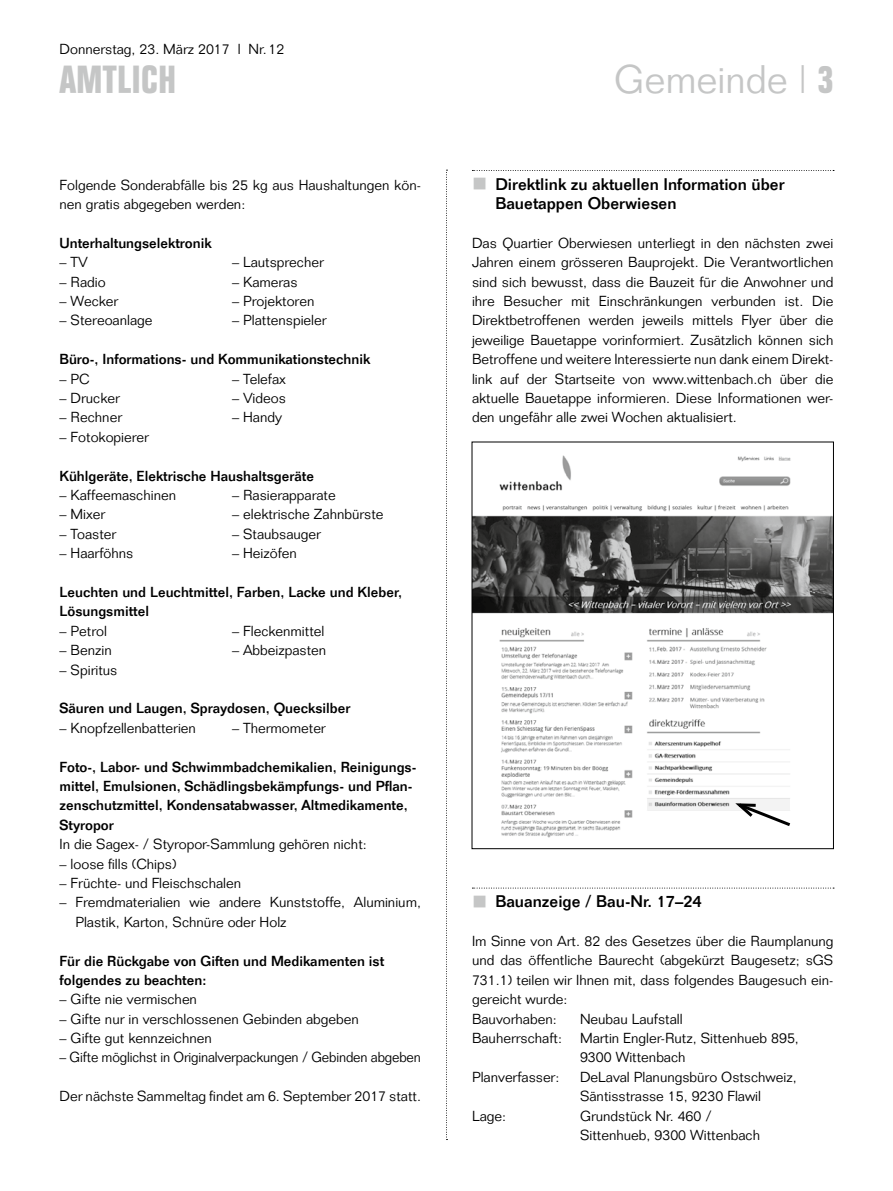
<style>
.page{position:relative;width:893px;height:1191px;background:#fff}
.page>*{position:absolute;margin:0;border:0;box-sizing:border-box;transform-origin:0 0}
.t1{font:300 39px "Folio";color:#c5c6c6}
.t2{font:700 39px "Folio Condensed BQ";letter-spacing:.025em;color:#c5c6c6}
.t3{font:500 16.5px/19.4px "Folio";color:#000}
.t4{font:300 14.25px/19.4px "Folio";color:#000}
.t5{font:500 14.25px/19.4px "Folio";color:#000}
.t6{font:300 14.25px "Folio";color:#000;scale:.96 1}
.s1{font-family:"Folio Condensed BQ";font-weight:700}
</style>
<div class="page">
<svg style="left:472px;top:170px;width:362px;height:1px"></svg>
<svg style="left:472px;top:887px;width:362px;height:1px"></svg>
<svg style="left:446px;top:170px;width:1px;height:970px"></svg>
<img style="left:474px;top:455px;width:358px;height:383px">
<div style="left:472px;top:442px;width:362px;height:407px;border:1px solid #000"></div>
<svg style="left:647px;top:797px;width:142px;height:12px"></svg>
<svg style="left:731px;top:801px;width:62px;height:27px"></svg>
<p class="t4" style="left:60px;top:39px;width:226px">Donnerstag, 23. März 2017 l Nr.12</p>
<h1 class="t2" style="left:60px;top:58px;width:118px">AMTLICH</h1>
<p class="t4" style="left:60px;top:175px;width:363px">Folgende Sonderabfälle bis 25 kg aus Haushaltungen kön&shy;nen gratis abgegeben werden:</p>
<p class="t5" style="left:60px;top:233px;width:154px">Unterhaltungselektronik</p>
<p class="t4" style="left:60px;top:252px;width:30px">– TV</p>
<p class="t4" style="left:232px;top:252px;width:93px">– Lautsprecher</p>
<p class="t4" style="left:60px;top:272px;width:48px">– Radio</p>
<p class="t4" style="left:232px;top:272px;width:67px">– Kameras</p>
<p class="t4" style="left:60px;top:291px;width:60px">– Wecker</p>
<p class="t4" style="left:232px;top:291px;width:84px">– Projektoren</p>
<p class="t4" style="left:60px;top:311px;width:94px">– Stereoanlage</p>
<p class="t4" style="left:232px;top:311px;width:96px">– Plattenspieler</p>
<p class="t5" style="left:60px;top:349px;width:312px">Büro-, Informations- und Kommunikationstechnik</p>
<p class="t4" style="left:60px;top:369px;width:32px">– PC</p>
<p class="t4" style="left:232px;top:369px;width:55px">– Telefax</p>
<p class="t4" style="left:60px;top:388px;width:62px">– Drucker</p>
<p class="t4" style="left:232px;top:388px;width:55px">– Videos</p>
<p class="t4" style="left:60px;top:408px;width:64px">– Rechner</p>
<p class="t4" style="left:232px;top:408px;width:51px">– Handy</p>
<p class="t4" style="left:60px;top:427px;width:91px">– Fotokopierer</p>
<p class="t5" style="left:60px;top:466px;width:256px">Kühlgeräte, Elektrische Haushaltsgeräte</p>
<p class="t4" style="left:60px;top:485px;width:118px">– Kaffeemaschinen</p>
<p class="t4" style="left:232px;top:485px;width:105px">– Rasierapparate</p>
<p class="t4" style="left:60px;top:505px;width:47px">– Mixer</p>
<p class="t4" style="left:232px;top:505px;width:153px">– elektrische Zahnbürste</p>
<p class="t4" style="left:60px;top:524px;width:58px">– Toaster</p>
<p class="t4" style="left:232px;top:524px;width:90px">– Staubsauger</p>
<p class="t4" style="left:60px;top:543px;width:75px">– Haarföhns</p>
<p class="t4" style="left:232px;top:543px;width:66px">– Heizöfen</p>
<p class="t5" style="left:60px;top:582px;width:344px">Leuchten und Leuchtmittel, Farben, Lacke und Kleber,<br>Lösungsmittel</p>
<p class="t4" style="left:60px;top:621px;width:49px">– Petrol</p>
<p class="t4" style="left:232px;top:621px;width:94px">– Fleckenmittel</p>
<p class="t4" style="left:60px;top:640px;width:54px">– Benzin</p>
<p class="t4" style="left:232px;top:640px;width:96px">– Abbeizpasten</p>
<p class="t4" style="left:60px;top:660px;width:59px">– Spiritus</p>
<p class="t5" style="left:60px;top:698px;width:292px">Säuren und Laugen, Spraydosen, Quecksilber</p>
<p class="t4" style="left:60px;top:718px;width:138px">– Knopfzellenbatterien</p>
<p class="t4" style="left:232px;top:718px;width:95px">– Thermometer</p>
<p class="t5" style="left:60px;top:756px;width:358px">Foto-, Labor- und Schwimmbadchemikalien, Reinigungs&shy;mittel, Emulsionen, Schädlingsbekämpfungs- und Pflan&shy;zenschutzmittel, Kondensatabwasser, Altmedikamente, Styropor</p>
<p class="t4" style="left:60px;top:834px;width:309px">In die Sagex- / Styropor-Sammlung gehören nicht:</p>
<p class="t4" style="left:60px;top:854px;width:118px">– loose fills (Chips)</p>
<p class="t4" style="left:60px;top:873px;width:183px">– Früchte- und Fleischschalen</p>
<p class="t4" style="left:75px;top:892px;width:347px;text-indent:-16px">– Fremdmaterialien wie andere Kunststoffe, Aluminium,<br>Plastik, Karton, Schnüre oder Holz</p>
<p class="t5" style="left:60px;top:950px;width:326px">Für die Rückgabe von Giften und Medikamenten ist folgendes zu beachten:</p>
<p class="t4" style="left:60px;top:989px;width:139px">– Gifte nie vermischen</p>
<p class="t4" style="left:60px;top:1009px;width:301px">– Gifte nur in verschlossenen Gebinden abgeben</p>
<p class="t4" style="left:60px;top:1028px;width:154px">– Gifte gut kennzeichnen</p>
<p class="t6" style="left:60px;top:1048px;width:378px">– Gifte möglichst in Originalverpackungen / Gebinden abgeben</p>
<p class="t4" style="left:60px;top:1086px;width:363px">Der nächste Sammeltag findet am 6. September 2017 statt.</p>
<h1 class="t1" style="left:614px;top:56px;width:221px">Gemeinde | <span class="s1">3</span></h1>
<p class="t3" style="left:495px;top:174px;width:291px">Direktlink zu aktuellen Information über<br>Bauetappen Oberwiesen</p>
<p class="t4" style="left:472px;top:233px;width:363px;text-align:justify">Das Quartier Oberwiesen unterliegt in den nächsten zwei Jahren einem grösseren Bauprojekt. Die Verantwortlichen sind sich bewusst, dass die Bauzeit für die Anwohner und ihre Besucher mit Einschränkungen verbunden ist. Die Direktbetroffenen werden jeweils mittels Flyer über die jeweilige Bauetappe vorinformiert. Zusätzlich können sich Betroffene und weitere Interessierte nun dank einem Direkt&shy;link auf der Startseite von www.wittenbach.ch über die aktuelle Bauetappe informieren. Diese Informationen wer&shy;den ungefähr alle zwei Wochen aktualisiert.</p>
<p class="t3" style="left:495px;top:891px;width:208px">Bauanzeige / Bau-Nr. 17–24</p>
<p class="t4" style="left:472px;top:931px;width:363px">Im Sinne von Art. 82 des Gesetzes über die Raumplanung und das öffentliche Baurecht (abgekürzt Baugesetz; sGS 731.1) teilen wir Ihnen mit, dass folgendes Baugesuch ein&shy;gereicht wurde:<br>Bauvorhaben:</p>
<p class="t4" style="left:580px;top:1009px;width:104px">Neubau Laufstall</p>
<p class="t4" style="left:472px;top:1028px;width:92px">Bauherrschaft:</p>
<p class="t4" style="left:580px;top:1028px;width:220px">Martin Engler-Rutz, Sittenhueb 895,<br>9300 Wittenbach</p>
<p class="t4" style="left:472px;top:1067px;width:89px">Planverfasser:</p>
<p class="t4" style="left:580px;top:1067px;width:218px">DeLaval Planungsbüro Ostschweiz,<br>Säntisstrasse 15, 9230 Flawil</p>
<p class="t4" style="left:472px;top:1106px;width:36px">Lage:</p>
<p class="t4" style="left:580px;top:1106px;width:182px">Grundstück Nr. 460 /<br>Sittenhueb, 9300 Wittenbach</p>
</div>
